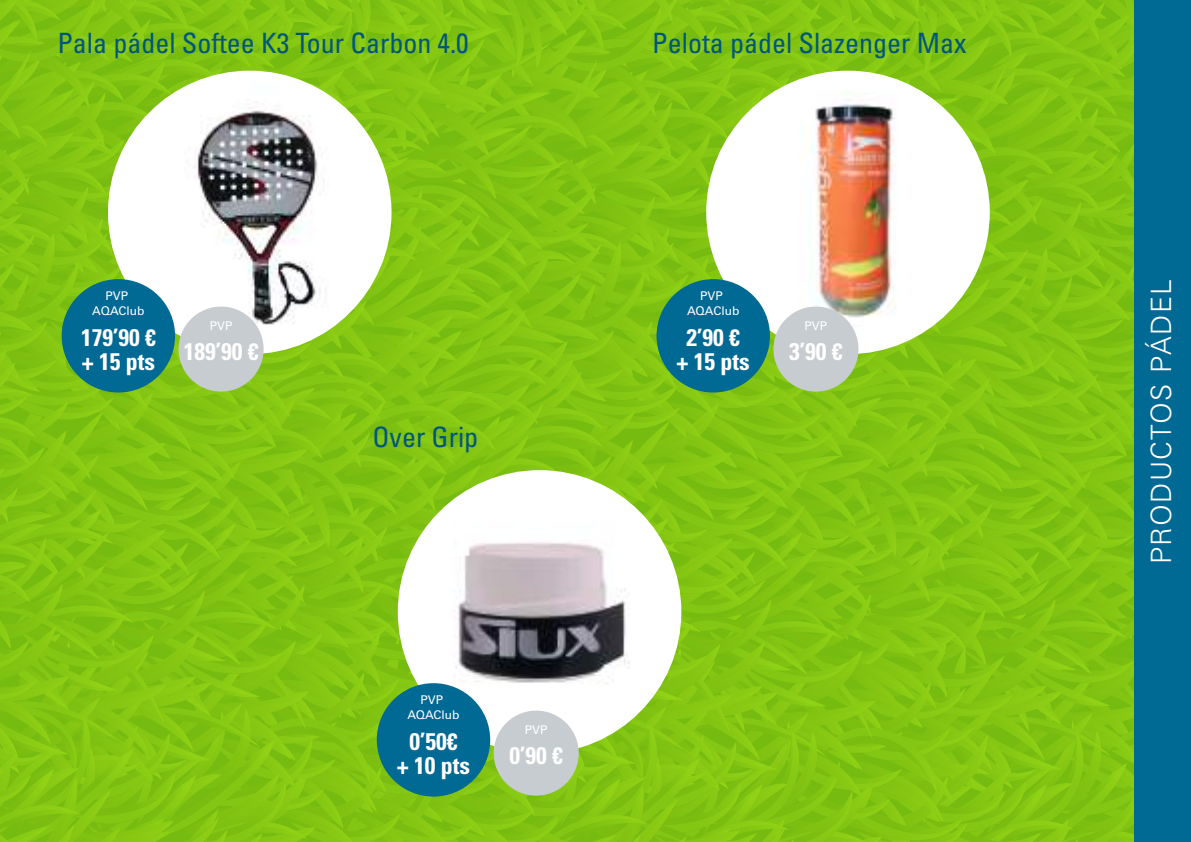
<style>
.page{position:relative;width:1191px;height:842px;background:#fff}
.page>*{position:absolute;margin:0;border:0;box-sizing:border-box;transform-origin:0 0}
.t1{font:condensed 28px "Univers";color:#00567c}
.t2{font:300 28px "Univers";letter-spacing:.05em;color:#fff}
.t3{font:700 condensed 24px/24px "Univers";color:#fff;text-align:center}
.t4{font:12px/14.4px "Univers";color:#fff;text-align:center}
</style>
<div class="page">
<div style="left:0;top:0;width:1191px;height:842px;background:linear-gradient(to right,#82c413,#82c413)"></div>
<div style="left:1134px;top:0;width:57px;height:842px;background:#006994"></div>
<img style="left:706px;top:71px;width:283px;height:283px;border-radius:142px">
<img style="left:108px;top:71px;width:283px;height:283px;border-radius:142px">
<div style="left:62px;top:279px;width:113px;height:113px;background:#006994;border-radius:50%"></div>
<div style="left:656px;top:279px;width:114px;height:113px;background:#006994;border-radius:50%"></div>
<img style="left:398px;top:470px;width:283px;height:284px;border-radius:142px">
<div style="left:178px;top:307px;width:86px;height:85px;background:#c7ccd1;border-radius:50%"></div>
<div style="left:773px;top:307px;width:85px;height:85px;background:#c7ccd1;border-radius:50%"></div>
<div style="left:377px;top:683px;width:113px;height:113px;background:#006994;border-radius:50%"></div>
<div style="left:493px;top:711px;width:86px;height:85px;background:#c7ccd1;border-radius:50%"></div>
<p class="t1" style="left:57px;top:26px;width:413px">Pala pádel Softee K3 Tour Carbon 4.0</p>
<p class="t1" style="left:652px;top:26px;width:316px">Pelota pádel Slazenger Max</p>
<p class="t4" style="left:92px;top:289px;width:54px">PVP<br>AQAClub</p>
<p class="t4" style="left:687px;top:289px;width:54px">PVP<br>AQAClub</p>
<p class="t3" style="left:81px;top:326px;width:76px;text-align:left">179’90 € + 15 pts</p>
<p class="t4" style="left:210px;top:319px;width:24px">PVP</p>
<p class="t3" style="left:184px;top:340px;width:76px">189’90 €</p>
<p class="t3" style="left:676px;top:326px;width:75px">2’90 €<br>+ 15 pts</p>
<p class="t4" style="left:804px;top:319px;width:24px">PVP</p>
<p class="t3" style="left:789px;top:340px;width:55px">3’90 €</p>
<p class="t1" style="left:372px;top:419px;width:107px">Over Grip</p>
<p class="t4" style="left:407px;top:693px;width:54px">PVP<br>AQAClub</p>
<p class="t3" style="left:397px;top:730px;width:75px">0’50€<br>+ 10 pts</p>
<p class="t4" style="left:525px;top:723px;width:24px">PVP</p>
<p class="t3" style="left:509px;top:744px;width:55px">0’90 €</p>
<p class="t2" style="left:1144px;top:564px;width:287px;rotate:-90deg">PRODUCTOS PÁDEL</p>
</div>
